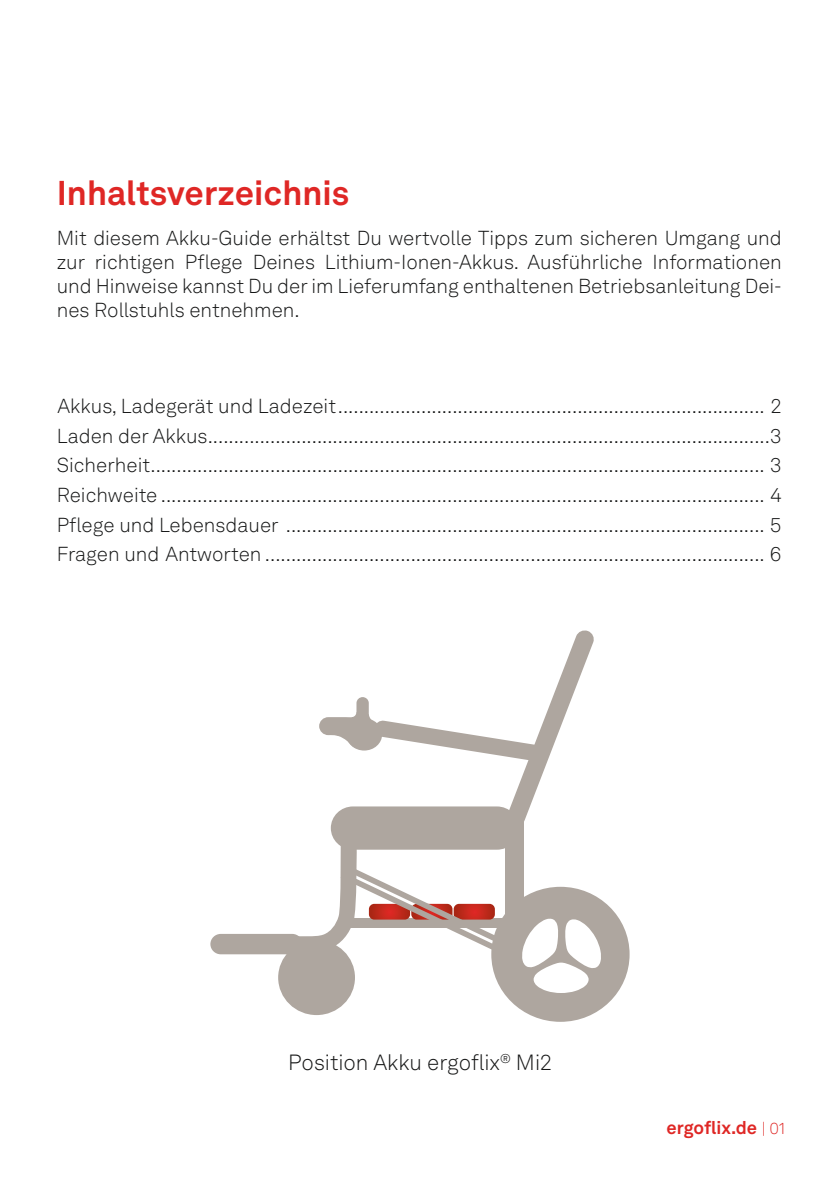
<style>
.page{position:relative;width:840px;height:1191px;background:#fff}
.page>*{position:absolute;margin:0;border:0;box-sizing:border-box;transform-origin:0 0}
.t1{font:700 34px "Akkurat LL";color:#df2725}
.t2{font:300 21.8px "Akkurat LL";color:#151616}
.t3{font:300 20px/29.6px "Akkurat LL";color:#151616;text-align:justify}
.t4{font:700 18px "Akkurat LL";color:#df2725}
.s1{font-weight:300;font-size:16px}
</style>
<div class="page">
<div style="left:210px;top:934px;width:92px;height:20px;background:#aea69f;border-radius:10px"></div>
<svg style="left:260px;top:630px;width:369px;height:391px"></svg>
<h1 class="t1" style="left:57px;top:166px;width:293px">Inhaltsverzeichnis</h1>
<p class="t3" style="left:57px;top:225px;width:726px;line-height:24px">Mit diesem Akku-Guide erhältst Du wertvolle Tipps zum sicheren Umgang und zur richtigen Pflege Deines Lithium-Ionen-Akkus. Ausführliche Informationen und Hinweise kannst Du der im Lieferumfang enthaltenen Betriebsanleitung Dei&shy;nes Rollstuhls entnehmen.</p>
<p class="t3" style="left:57px;top:391px;width:726px">Akkus, Ladegerät und Ladezeit.................................................................................. 2<br>Laden der Akkus............................................................................................................3<br>Sicherheit...................................................................................................................... 3<br>Reichweite .................................................................................................................... 4<br>Pflege und Lebensdauer ............................................................................................ 5<br>Fragen und Antworten ................................................................................................ 6</p>
<p class="t2" style="left:288px;top:1047px;width:265px">Position Akku ergoflix<sup>®</sup> Mi2</p>
<p class="t4" style="left:666px;top:1113px;width:120px">ergoflix.de <span class="s1">| 01</span></p>
</div>
